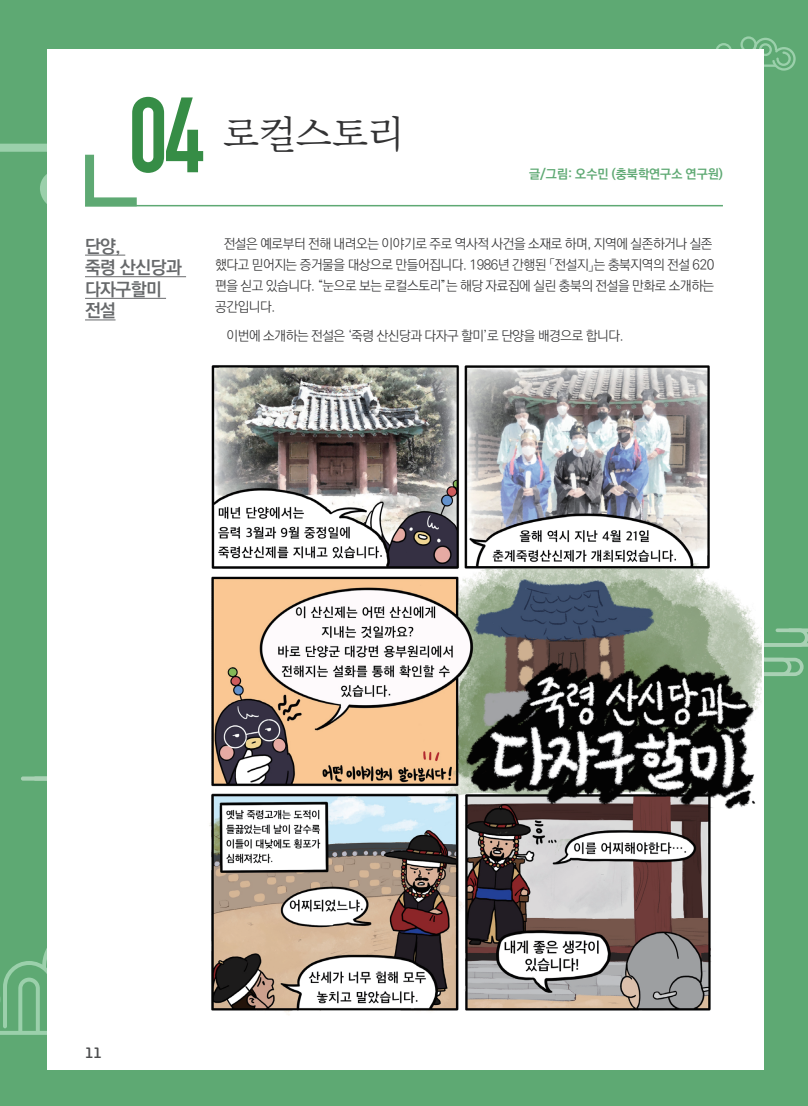
<style>
.page{position:relative;width:808px;height:1106px;background:#5ea973}
.page>*{position:absolute;margin:0;border:0;box-sizing:border-box;transform-origin:0 0}
.t1{font:105px "DIN Engschrift Std";color:#368d46}
.t2{font:40.5px "Jeju Myeongjo";letter-spacing:-.025em;color:#333334}
.t3{font:700 18px/21.6px "Ko Pub World Dotum";letter-spacing:-.025em;color:#67696b}
.t4{font:15px "Gyeonggi Title M";color:#4b4c4d}
.t5{font:300 13.5px/21px "Ko Pub World Dotum";letter-spacing:-.03em;color:#333334}
.t6{font:700 12.75px "Ko Pub World Dotum";color:#5ea973}
</style>
<div class="page">
<svg style="left:0;top:948px;width:47px;height:86px"></svg>
<svg style="left:21px;top:776px;width:58px;height:4px"></svg>
<svg style="left:763px;top:628px;width:45px;height:48px"></svg>
<svg style="left:716px;top:43px;width:16px;height:6px"></svg>
<svg style="left:740px;top:36px;width:56px;height:36px"></svg>
<div style="left:47px;top:49px;width:716px;height:1020px;background:#fff"></div>
<hr style="left:85px;top:205px;width:638px;height:1px;background:#5ea973">
<svg style="left:0;top:144px;width:159px;height:63px"></svg>
<img style="left:209px;top:364px;width:552px;height:651px">
<hr style="left:85px;top:255px;width:40px;height:1px;background:#67696b">
<hr style="left:85px;top:276px;width:101px;height:1px;background:#67696b">
<hr style="left:85px;top:298px;width:81px;height:1px;background:#67696b">
<hr style="left:85px;top:320px;width:31px;height:1px;background:#67696b">
<h1 class="t1" style="left:129px;top:74px;width:77px">04</h1>
<h2 class="t2" style="left:223px;top:115px;width:184px">로컬스토리</h2>
<p class="t6" style="left:529px;top:165px;width:195px">글/그림: 오수민 (충북학연구소 연구원)</p>
<h3 class="t3" style="left:85px;top:236px;width:98px">단양,<br>죽령 산신당과 다자구할미 전설</h3>
<p class="t5" style="left:215px;top:233px;width:501px;text-indent:9px">전설은 예로부터 전해 내려오는 이야기로 주로 역사적 사건을 소재로 하며, 지역에 실존하거나 실존 했다고 믿어지는 증거물을 대상으로 만들어집니다. 1986년 간행된 「전설지」는 충북지역의 전설 620 편을 싣고 있습니다. “눈으로 보는 로컬스토리”는 해당 자료집에 실린 충북의 전설을 만화로 소개하는 공간입니다.</p>
<p class="t5" style="left:227px;top:326px;width:399px">이번에 소개하는 전설은 ‘죽령 산신당과 다자구 할미’로 단양을 배경으로 합니다.</p>
<p class="t4" style="left:85px;top:1044px;width:19px">11</p>
</div>
